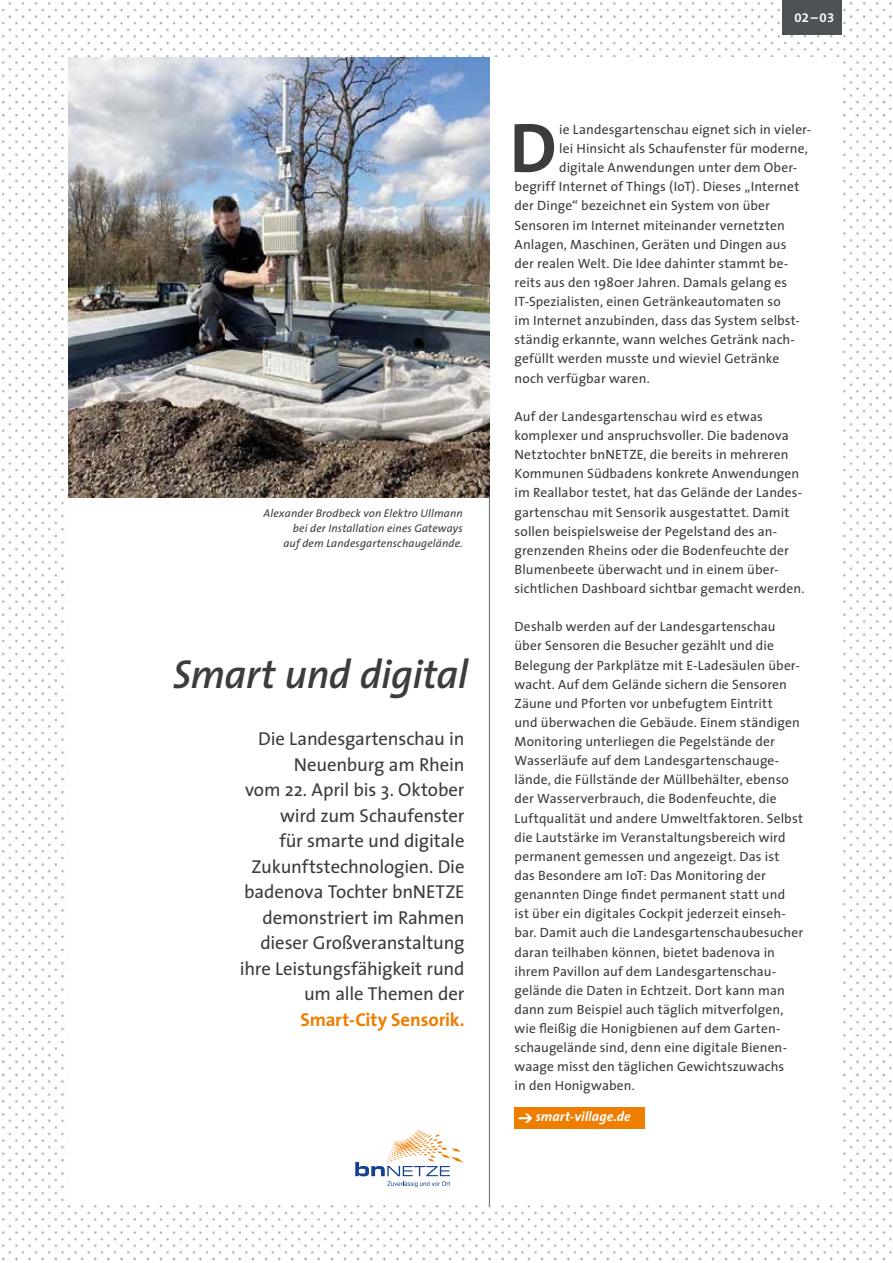
<style>
.page{position:relative;width:893px;height:1263px;background:#fff}
.page>*{position:absolute;margin:0;border:0;box-sizing:border-box;transform-origin:0 0}
.t1{font:italic 600 40.5px "The Sans";letter-spacing:-.01em;color:#3c3c3b}
.t2{font:18.75px/25.5px "The Sans";letter-spacing:-.01em;color:#3c3c3b;text-align:right}
.t3{font:700 18.75px "The Sans";letter-spacing:-.005em;color:#ef7d00}
.t4{font:13.5px/19.2px "The Sans";letter-spacing:.01em;color:#3c3c3b}
.t5{font:italic 700 13.5px "The Sans";letter-spacing:.005em;color:#fff}
.t6{font:700 13.2px "Thesans Badenova";color:#fff}
.t7{font:italic 11.25px/15px "The Sans";letter-spacing:.015em;color:#3c3c3b;text-align:right}
</style>
<div class="page">
<img style="left:2px;top:2px;width:890px;height:1259px">
<div style="left:68px;top:57px;width:774px;height:1148px;background:#fff"></div>
<hr style="left:489px;top:497px;width:1px;height:708px;background:#636362">
<img style="left:68px;top:57px;width:421px;height:440px">
<svg style="left:514px;top:124px;width:40px;height:48px"></svg>
<div style="left:514px;top:1107px;width:131px;height:21px;background:#ef7d00"></div>
<svg style="left:519px;top:1113px;width:13px;height:10px"></svg>
<svg style="left:355px;top:1130px;width:108px;height:57px"></svg>
<div style="left:782px;top:0;width:60px;height:34px;background:#4c5255"></div>
<p class="t7" style="left:264px;top:505px;width:201px">Alexander Brodbeck von Elektro Ullmann bei der Installation eines Gateways<br>auf dem Landesgartenschaugelände.</p>
<h1 class="t1" style="left:173px;top:640px;width:297px">Smart und digital</h1>
<p class="t2" style="left:240px;top:725px;width:226px">Die Landesgartenschau in<br>Neuenburg am Rhein<br>vom 22. April bis 3. Oktober wird zum Schaufenster<br>für smarte und digitale<br>Zukunftstechnologien. Die badenova Tochter bnNETZE demonstriert im Rahmen dieser Großveranstaltung ihre Leistungsfähigkeit rund um alle Themen der</p>
<h2 class="t3" style="left:301px;top:1003px;width:166px">Smart-City Sensorik.</h2>
<p class="t6" style="left:794px;top:10px;width:41px">02–03</p>
<p class="t4" style="left:559px;top:119px;width:254px">ie Landesgartenschau eignet sich in vieler-</p>
<p class="t4" style="left:559px;top:138px;width:250px">lei Hinsicht als Schaufenster für moderne,</p>
<p class="t4" style="left:559px;top:158px;width:240px">digitale Anwendungen unter dem Ober-</p>
<p class="t4" style="left:514px;top:177px;width:286px">begriff Internet of Things (IoT). Dieses „Internet</p>
<p class="t4" style="left:514px;top:196px;width:257px">der Dinge“ bezeichnet ein System von über</p>
<p class="t4" style="left:514px;top:215px;width:272px">Sensoren im Internet miteinander vernetzten</p>
<p class="t4" style="left:514px;top:234px;width:273px">Anlagen, Maschinen, Geräten und Dingen aus</p>
<p class="t4" style="left:514px;top:253px;width:275px">der realen Welt. Die Idee dahinter stammt be-</p>
<p class="t4" style="left:514px;top:272px;width:274px">reits aus den 1980er Jahren. Damals gelang es</p>
<p class="t4" style="left:514px;top:291px;width:268px">IT-Spezialisten, einen Getränkeautomaten so</p>
<p class="t4" style="left:514px;top:311px;width:287px">im Internet anzubinden, dass das System selbst-</p>
<p class="t4" style="left:514px;top:330px;width:282px">ständig erkannte, wann welches Getränk nach-</p>
<p class="t4" style="left:514px;top:349px;width:266px">gefüllt werden musste und wieviel Getränke</p>
<p class="t4" style="left:514px;top:368px;width:137px">noch verfügbar waren.</p>
<p class="t4" style="left:514px;top:406px;width:291px">Auf der Landesgartenschau wird es etwas komplexer und anspruchsvoller. Die badenova Netztochter bnNETZE, die bereits in mehreren Kommunen Südbadens konkrete Anwendungen im Reallabor testet, hat das Gelände der Landes&shy;gartenschau mit Sensorik ausgestattet. Damit sollen beispielsweise der Pegelstand des an&shy;grenzenden Rheins oder die Bodenfeuchte der Blumenbeete überwacht und in einem über&shy;sichtlichen Dashboard sichtbar gemacht werden.</p>
<p class="t4" style="left:514px;top:617px;width:290px">Deshalb werden auf der Landesgartenschau über Sensoren die Besucher gezählt und die Belegung der Parkplätze mit E-Ladesäulen über&shy;wacht. Auf dem Gelände sichern die Sensoren Zäune und Pforten vor unbefugtem Eintritt<br>und überwachen die Gebäude. Einem ständigen Monitoring unterliegen die Pegelstände der Wasserläufe auf dem Landesgartenschauge&shy;lände, die Füllstände der Müllbehälter, ebenso der Wasserverbrauch, die Bodenfeuchte, die Luftqualität und andere Umweltfaktoren. Selbst die Lautstärke im Veranstaltungsbereich wird permanent gemessen und angezeigt. Das ist<br>das Besondere am IoT: Das Monitoring der genannten Dinge findet permanent statt und<br>ist über ein digitales Cockpit jederzeit einseh&shy;bar. Damit auch die Landesgartenschaubesucher daran teilhaben können, bietet badenova in ihrem Pavillon auf dem Landesgartenschau&shy;gelände die Daten in Echtzeit. Dort kann man dann zum Beispiel auch täglich mitverfolgen, wie fleißig die Honigbienen auf dem Garten&shy;schaugelände sind, denn eine digitale Bienen&shy;waage misst den täglichen Gewichtszuwachs<br>in den Honigwaben.</p>
<p class="t5" style="left:536px;top:1105px;width:97px">smart-village.de</p>
</div>
